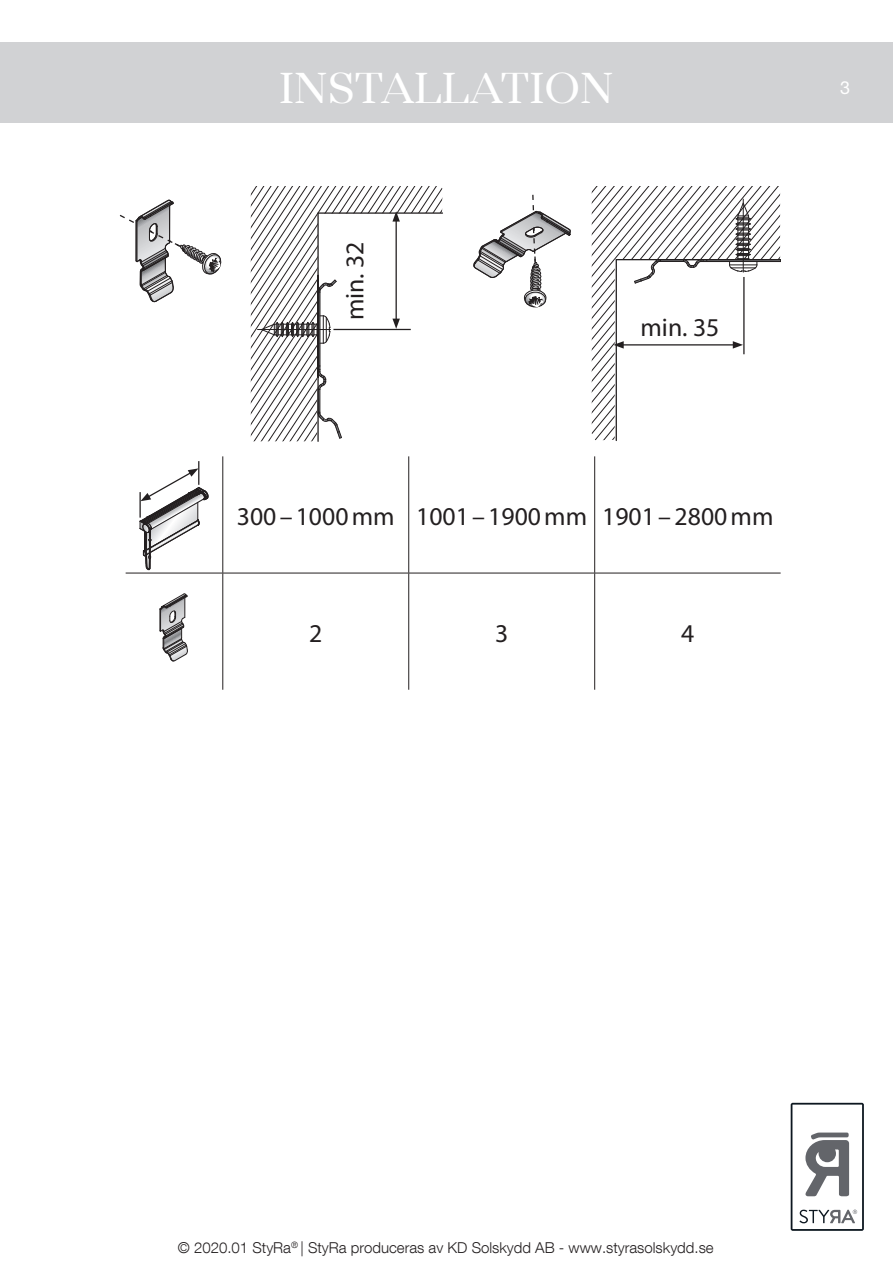
<style>
.page{position:relative;width:893px;height:1263px;background:#fff}
.page>*{position:absolute;margin:0;border:0;box-sizing:border-box;transform-origin:0 0}
.t1{font:45px "Mirador";color:#fff}
.t2{font:25.65px "Myriad Pro";color:#231f20}
.t3{font:18px "Helvetica Neue LT Std";color:#fff}
.t4{font:300 15px "Helvetica Neue LT Com";color:#231f20}
</style>
<div class="page">
<div style="left:0;top:43px;width:893px;height:80px;background:#d1d2d4"></div>
<svg style="left:791px;top:1103px;width:73px;height:128px"></svg>
<svg style="left:119px;top:199px;width:103px;height:104px"></svg>
<svg style="left:473px;top:194px;width:98px;height:114px"></svg>
<hr style="left:222px;top:456px;width:1px;height:117px;background:#231f20">
<hr style="left:408px;top:456px;width:1px;height:117px;background:#231f20">
<hr style="left:594px;top:456px;width:1px;height:117px;background:#231f20">
<hr style="left:126px;top:573px;width:97px;height:1px;background:#231f20">
<hr style="left:223px;top:573px;width:186px;height:1px;background:#231f20">
<hr style="left:222px;top:573px;width:1px;height:117px;background:#231f20">
<hr style="left:409px;top:573px;width:186px;height:1px;background:#231f20">
<hr style="left:408px;top:573px;width:1px;height:117px;background:#231f20">
<hr style="left:595px;top:573px;width:186px;height:1px;background:#231f20">
<hr style="left:594px;top:573px;width:1px;height:117px;background:#231f20">
<svg style="left:159px;top:593px;width:29px;height:69px"></svg>
<svg style="left:139px;top:461px;width:70px;height:110px"></svg>
<svg style="left:251px;top:186px;width:191px;height:256px"></svg>
<svg style="left:591px;top:186px;width:190px;height:254px"></svg>
<h1 class="t1" style="left:279px;top:62px;width:336px">INSTALLATION</h1>
<p class="t3" style="left:840px;top:76px;width:12px">3</p>
<p class="t2" style="left:339px;top:320px;width:80px;rotate:-90deg">min. 32</p>
<p class="t2" style="left:640px;top:312px;width:80px">min. 35</p>
<p class="t2" style="left:237px;top:500px;width:159px">300–1000mm</p>
<p class="t2" style="left:416px;top:500px;width:172px">1001–1900mm</p>
<p class="t2" style="left:602px;top:500px;width:173px">1901–2800mm</p>
<p class="t2" style="left:309px;top:617px;width:15px">2</p>
<p class="t2" style="left:495px;top:617px;width:15px">3</p>
<p class="t2" style="left:681px;top:617px;width:15px">4</p>
<p class="t4" style="left:178px;top:1238px;width:537px">© 2020.01 StyRa<sup>®</sup> | StyRa produceras av KD Solskydd AB - www.styrasolskydd.se</p>
</div>
